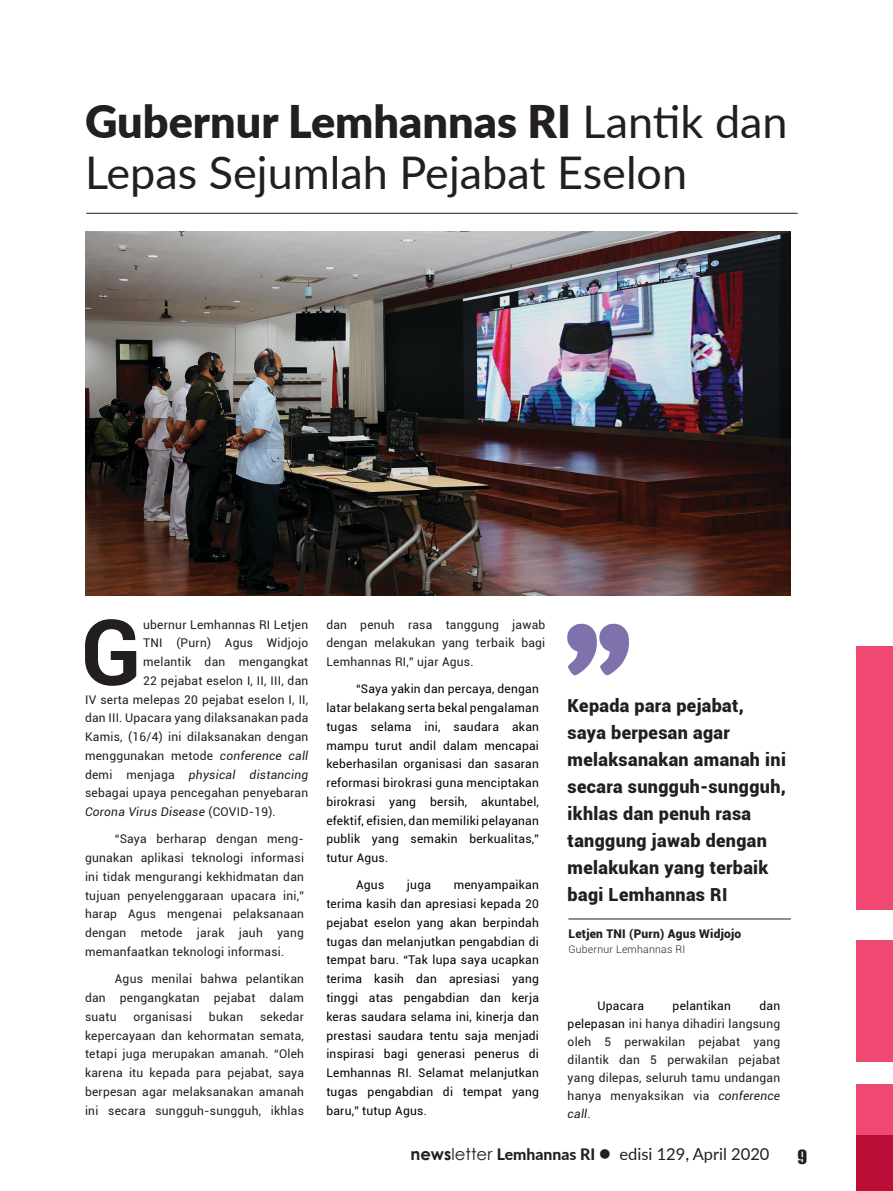
<style>
.page{position:relative;width:893px;height:1191px;background:#fff}
.page>*{position:absolute;margin:0;border:0;box-sizing:border-box;transform-origin:0 0}
.t1{font:109.5px "Hastro";color:#3a2680}
.t2{font:700 91.05px "Roboto";color:#231f20}
.t3{font:45px/51px "Lato";color:#231f20}
.t4{font:900 18px/27px "Roboto";letter-spacing:.02em;color:#231f20}
.t5{font:18px "Impact";color:#231f20}
.t6{font:16.5px "Lato";color:#231f20}
.t7{font:12px/18.8px "Roboto";letter-spacing:.02em;color:#231f20;text-align:justify}
.t8{font:12px/18.8px "Roboto";letter-spacing:.02em;color:#020304;text-align:justify}
.t9{font:italic 12px "Roboto";letter-spacing:.02em;color:#231f20}
.No_Spacing{font:900 12px "Roboto";letter-spacing:.02em;color:#231f20}
.No_Spacing-2{font:300 10.5px "Roboto";letter-spacing:.02em;color:#231f20}
.s1{font-weight:900}
.s2{font-style:italic}
.s3{font-style:normal}
.s4{color:#020304}
.s5{font-family:"Century Gothic";font-weight:700}
.s6{font-family:"Century Gothic"}
.s7{font-weight:800;font-size:15.75px}
</style>
<div class="page">
<div style="left:856px;top:646px;width:37px;height:264px;background:#ef4971"></div>
<div style="left:856px;top:940px;width:37px;height:121px;background:#ef4971"></div>
<div style="left:856px;top:1084px;width:37px;height:51px;background:#ef4971"></div>
<div style="left:856px;top:1135px;width:37px;height:56px;background:#bb0d36"></div>
<hr style="left:568px;top:918px;width:223px;height:1px;background:#231f20">
<img style="left:85px;top:231px;width:706px;height:364px">
<hr style="left:86px;top:213px;width:712px;height:1px;background:#231f20">
<p class="t3" style="left:85px;top:95px;width:704px"><span class="s1">Gubernur Lemhannas RI</span> Lantik dan<br>Lepas Sejumlah Pejabat Eselon</p>
<p class="t2" style="left:81px;top:588px;width:62px">G</p>
<p class="t7" style="left:143px;top:614px;width:167px">ubernur Lemhannas RI Letjen</p>
<p class="t7" style="left:143px;top:633px;width:167px">TNI (Purn) Agus Widjojo</p>
<p class="t7" style="left:143px;top:652px;width:167px">melantik dan mengangkat</p>
<p class="t7" style="left:143px;top:671px;width:167px">22 pejabat eselon I, II, III, dan</p>
<p class="t7" style="left:85px;top:689px;width:225px">IV serta melepas 20 pejabat eselon I, II,</p>
<p class="t7" style="left:85px;top:708px;width:225px">dan III. Upacara yang dilaksanakan pada</p>
<p class="t7" style="left:85px;top:727px;width:225px">Kamis, (16/4) ini dilaksanakan dengan</p>
<p class="t7" style="left:85px;top:746px;width:225px">menggunakan metode <span class="s2">conference call</span></p>
<p class="t9" style="left:85px;top:766px;width:225px"><span class="s3">demi menjaga</span> physical distancing</p>
<p class="t7" style="left:85px;top:783px;width:225px">sebagai upaya pencegahan penyebaran</p>
<p class="t9" style="left:85px;top:803px;width:192px">Corona Virus Disease <span class="s3">(COVID-19).</span></p>
<p class="t7" style="left:85px;top:829px;width:220px;text-indent:30px">“Saya berharap dengan meng&shy;gunakan aplikasi teknologi informasi ini tidak mengurangi kekhidmatan dan tujuan penyelenggaraan upacara ini,” harap Agus mengenai pelaksanaan dengan metode jarak jauh yang memanfaatkan teknologi informasi.</p>
<p class="t7" style="left:85px;top:969px;width:220px;text-indent:30px">Agus menilai bahwa pelantikan dan pengangkatan pejabat dalam suatu</p>
<p class="t7" style="left:85px;top:1006px;width:221px;text-indent:175px">sekedar kepercayaan dan kehormatan semata, tetapi juga merupakan amanah. “Oleh karena itu kepada para pejabat, saya berpesan agar melaksanakan amanah ini secara sungguh-sungguh, ikhlas</p>
<p class="t7" style="left:134px;top:1006px;width:60px">organisasi</p>
<p class="t7" style="left:209px;top:1006px;width:36px">bukan</p>
<p class="t7" style="left:326px;top:614px;width:220px">dan penuh rasa tanggung jawab dengan melakukan yang terbaik bagi Lemhannas RI,” ujar Agus.</p>
<p class="t8" style="left:326px;top:679px;width:214px;text-indent:30px">“Saya yakin dan percaya, dengan latar belakang serta bekal pengalaman tugas selama ini, saudara akan mampu turut andil dalam mencapai keberhasilan organisasi dan sasaran reformasi birokrasi guna menciptakan birokrasi yang bersih, akuntabel, efektif, efisien, dan memiliki pelayanan publik yang semakin berkualitas,” tutur Agus.</p>
<p class="t8" style="left:356px;top:875px;width:30px">Agus</p>
<p class="t8" style="left:407px;top:875px;width:26px">juga</p>
<p class="t8" style="left:326px;top:875px;width:214px;text-indent:127px">menyampaikan terima kasih dan apresiasi kepada 20 pejabat eselon yang akan berpindah tugas dan melanjutkan pengabdian di tempat baru. “Tak lupa saya ucapkan terima kasih dan apresiasi yang tinggi atas pengabdian dan kerja keras saudara selama ini, kinerja dan prestasi saudara tentu saja menjadi inspirasi bagi generasi penerus di Lemhannas RI. Selamat melanjutkan tugas pengabdian di tempat yang baru,” tutup Agus.</p>
<h1 class="t1" style="left:568px;top:596px;width:63px">”</h1>
<p class="t4" style="left:568px;top:691px;width:220px">Kepada para pejabat, saya berpesan agar melaksanakan amanah ini secara sungguh-sungguh, ikhlas dan penuh rasa tanggung jawab dengan melakukan yang terbaik bagi Lemhannas RI</p>
<p class="No_Spacing" style="left:568px;top:925px;width:174px">Letjen TNI (Purn) Agus Widjojo</p>
<p class="No_Spacing-2" style="left:568px;top:941px;width:118px">Gubernur Lemhannas RI</p>
<p class="t7" style="left:568px;top:996px;width:214px;line-height:18px;text-indent:192px"><span class="s4">dan pelepasan</span> ini hanya dihadiri langsung oleh 5 perwakilan pejabat yang dilantik dan 5 perwakilan pejabat yang dilepas, seluruh tamu undangan hanya menyaksikan via <span class="s2">conference call</span>.</p>
<p class="t8" style="left:597px;top:996px;width:48px">Upacara</p>
<p class="t8" style="left:673px;top:996px;width:60px">pelantikan</p>
<h3 class="t6" style="left:410px;top:1142px;width:361px"><span class="s5">news</span><span class="s6">letter</span> <span class="s7">Lemhannas RI</span> ● edisi 129, April 2020</h3>
<h3 class="t5" style="left:797px;top:1142px;width:11px">9</h3>
</div>
